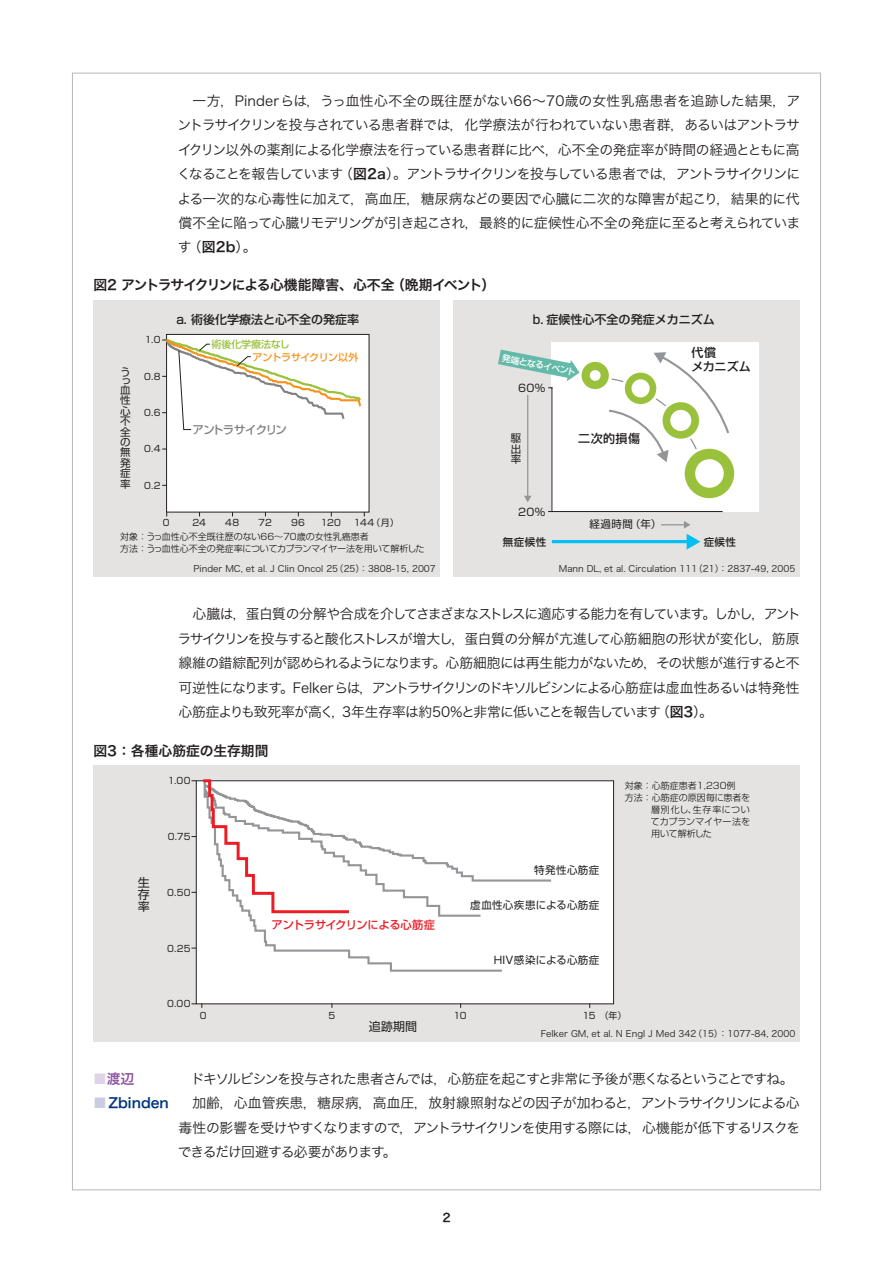
<style>
.page{position:relative;width:893px;height:1263px;background:#fff}
.page>*{position:absolute;margin:0;border:0;box-sizing:border-box;transform-origin:0 0}
.t1{font:13.8px/24.5px "Hira Kaku Pro W3 90 pv RKSJ H";letter-spacing:-.065em;color:#231f20;text-align:justify}
.t2{font:13.8px "Hira Kaku Pro W6 90 pv RKSJ H";letter-spacing:-.06em;color:#231f20}
.t3{font:13.8px "Hira Kaku Pro W6 90 pv RKSJ H";color:#231f20}
.t4{font:13.8px "Hira Kaku Pro W6 90 pv RKSJ H";color:#8e52a1}
.t5{font:12px/13.5px "Shin Go Pro Medium 90 pv RKSJ H";color:#231f20}
.t6{font:12px/12px "Shin Go Pro Regular 90 pv RKSJ H";color:#231f20;text-align:justify}
.t7{font:11.7px "Hira Kaku Pro W6 90 pv RKSJ H";color:#231f20}
.t8{font:11.4px "Shin Go Pro Medium 90 pv RKSJ H";letter-spacing:-.065em;color:#808284}
.t9{font:11.25px "Shin Go Pro Medium 90 pv RKSJ H";letter-spacing:-.025em;color:#ed1c24}
.t10{font:10.5px "Shin Go Pro Regular 90 pv RKSJ H";letter-spacing:.035em;color:#231f20}
.t11{font:10.5px/10.4px "Shin Go Pro Regular 90 pv RKSJ V";color:#231f20;text-align:justify}
.t12{font:10.5px "Shin Go Pro Medium 90 pv RKSJ H";letter-spacing:.04em;color:#231f20}
.t13{font:10.05px "Shin Go Pro Medium 90 pv RKSJ H";letter-spacing:-.04em;color:#f7931d}
.t14{font:10.05px "Shin Go Pro Medium 90 pv RKSJ H";letter-spacing:-.005em;color:#9ac13c}
.t15{font:9px "Hira Kaku Pro W3 90 pv RKSJ H";color:#231f20}
.t16{font:9px/12px "Shin Go Pro Light 90 pv RKSJ H";color:#050100}
.t17{font:9px "Shin Go regular 90 pv RKSJ H";letter-spacing:.025em;color:#231f20}
.t18{font:9px "Shin Go Pro Regular 90 pv RKSJ H";letter-spacing:.02em;color:#231f20}
.t19{font:9px "Shin Go Pro Light 90 pv RKSJ H";letter-spacing:.085em;color:#050100}
.t20{font:9px "Shin Go Pro Light 90 pv RKSJ H";letter-spacing:-.02em;color:#050100}
.t21{font:8.85px "Shin Go Pro Medium 90 pv RKSJ H";color:#fff}
.s1{font-family:"Hira Kaku Pro W6 90 pv RKSJ H"}
.s2{color:#dfd3e8}
.s3{font-family:"Hira Kaku Pro W6 90 pv RKSJ H";color:#8e52a1}
.s4{color:#cacce2}
.s5{font-family:"Hira Kaku Pro W6 90 pv RKSJ H";color:#00367b}
</style>
<div class="page">
<div style="left:93px;top:300px;width:347px;height:277px;background:#e5e3e2"></div>
<div style="left:166px;top:334px;width:203px;height:178px;background:#fff"></div>
<div style="left:166px;top:334px;width:203px;height:178px;border:1px solid #231f20"></div>
<svg style="left:162px;top:337px;width:199px;height:93px"></svg>
<div style="left:453px;top:300px;width:346px;height:277px;background:#e5e3e2"></div>
<div style="left:552px;top:342px;width:207px;height:170px;background:#fff"></div>
<hr style="left:552px;top:540px;width:137px;height:3px;background:#00c0f3">
<svg style="left:661px;top:521px;width:39px;height:29px"></svg>
<svg style="left:498px;top:342px;width:233px;height:170px"></svg>
<div style="left:93px;top:765px;width:706px;height:277px;background:#e5e3e2"></div>
<div style="left:196px;top:781px;width:417px;height:223px;background:#fff"></div>
<svg style="left:191px;top:1004px;width:11px;height:4px"></svg>
<svg style="left:248px;top:780px;width:305px;height:192px"></svg>
<svg style="left:202px;top:779px;width:148px;height:136px"></svg>
<p class="t1" style="left:177px;top:90px;width:624px">　一方，Pinderらは，うっ血性心不全の既往歴がない66～70歳の女性乳癌患者を追跡した結果，アントラサイクリンを投与されている患者群では，化学療法が行われていない患者群，あるいはアントラサイクリン以外の薬剤による化学療法を行っている患者群に比べ，心不全の発症率が時間の経過とともに高くなることを報告しています（<span class="s1">図2a</span>）。アントラサイクリンを投与している患者では，アントラサイクリンによる一次的な心毒性に加えて，高血圧，糖尿病などの要因で心臓に二次的な障害が起こり，結果的に代償不全に陥って心臓リモデリングが引き起こされ，最終的に症候性心不全の発症に至ると考えられています（<span class="s1">図2b</span>）。</p>
<p class="t2" style="left:93px;top:279px;width:403px">図2 アントラサイクリンによる心機能障害、心不全（晩期イベント）</p>
<p class="t11" style="left:120px;top:369px;width:12px;line-height:9px;text-align:left">うっ血</p>
<p class="t11" style="left:120px;top:397px;width:12px">性心不全の無発症率</p>
<p class="t17" style="left:145px;top:337px;width:17px">1.0</p>
<p class="t17" style="left:144px;top:373px;width:18px">0.8</p>
<p class="t17" style="left:144px;top:409px;width:18px">0.6</p>
<p class="t17" style="left:144px;top:446px;width:18px">0.4</p>
<p class="t17" style="left:144px;top:482px;width:18px">0.2</p>
<p class="t5" style="left:176px;top:314px;width:184px">a. 術後化学療法と心不全の発症率</p>
<p class="t14" style="left:211px;top:340px;width:80px">術後化学療法なし</p>
<p class="t13" style="left:252px;top:353px;width:108px">アントラサイクリン以外</p>
<p class="t8" style="left:192px;top:425px;width:96px">アントラサイクリン</p>
<p class="t17" style="left:163px;top:520px;width:8px">0</p>
<p class="t17" style="left:192px;top:520px;width:15px">24</p>
<p class="t17" style="left:225px;top:520px;width:16px">48</p>
<p class="t17" style="left:258px;top:520px;width:15px">72</p>
<p class="t17" style="left:291px;top:520px;width:15px">96</p>
<p class="t17" style="left:321px;top:520px;width:22px">120</p>
<p class="t17" style="left:354px;top:520px;width:47px">144（月）</p>
<p class="t16" style="left:120px;top:532px;width:306px">対象：うっ血性心不全既往歴のない66～70歳の女性乳癌患者<br>方法：うっ血性心不全の発症率についてカプランマイヤー法を用いて解析した</p>
<p class="t5" style="left:533px;top:314px;width:183px">b. 症候性心不全の発症メカニズム</p>
<p class="t21" style="left:503px;top:354px;width:76px;rotate:11deg">発端となるイベント</p>
<p class="t10" style="left:518px;top:384px;width:29px">60％</p>
<p class="t11" style="left:511px;top:435px;width:12px">駆出率</p>
<p class="t10" style="left:518px;top:508px;width:29px">20％</p>
<p class="t5" style="left:578px;top:434px;width:63px">二次的損傷</p>
<p class="t10" style="left:589px;top:520px;width:73px">経過時間（年）</p>
<p class="t5" style="left:691px;top:348px;width:61px">代償<br>メカニズム</p>
<p class="t12" style="left:503px;top:538px;width:45px">無症候性</p>
<p class="t12" style="left:703px;top:538px;width:34px">症候性</p>
<p class="t15" style="left:194px;top:565px;width:244px">Pinder MC, et al. J Clin Oncol 25（25）：3808-15, 2007</p>
<p class="t15" style="left:559px;top:565px;width:238px">Mann DL, et al. Circulation 111（21）：2837-49, 2005</p>
<p class="t1" style="left:177px;top:604px;width:625px">　心臓は，蛋白質の分解や合成を介してさまざまなストレスに適応する能力を有しています。しかし，アントラサイクリンを投与すると酸化ストレスが増大し，蛋白質の分解が亢進して心筋細胞の形状が変化し，筋原線維の錯綜配列が認められるようになります。心筋細胞には再生能力がないため，その状態が進行すると不可逆性になります。Felkerらは，アントラサイクリンのドキソルビシンによる心筋症は虚血性あるいは特発性心筋症よりも致死率が高く，3年生存率は約50％と非常に低いことを報告しています（<span class="s1">図3</span>）。</p>
<p class="t3" style="left:93px;top:745px;width:177px">図3：各種心筋症の生存期間</p>
<p class="t18" style="left:168px;top:778px;width:24px">1.00</p>
<p class="t6" style="left:138px;top:878px;width:13px">生存率</p>
<p class="t18" style="left:168px;top:833px;width:24px">0.75</p>
<p class="t18" style="left:167px;top:889px;width:25px">0.50</p>
<p class="t18" style="left:167px;top:945px;width:25px">0.25</p>
<p class="t18" style="left:167px;top:1001px;width:25px">0.00</p>
<p class="t9" style="left:271px;top:921px;width:165px">アントラサイクリンによる心筋症</p>
<p class="t10" style="left:534px;top:866px;width:67px">特発性心筋症</p>
<p class="t10" style="left:470px;top:901px;width:131px">虚血性心疾患による心筋症</p>
<p class="t10" style="left:493px;top:956px;width:107px">HIV感染による心筋症</p>
<p class="t16" style="left:624px;top:781px;width:112px">対象：心筋症患者1,230例</p>
<p class="t16" style="left:624px;top:793px;width:127px">方法：心筋症の原因毎に患者を</p>
<p class="t19" style="left:651px;top:806px;width:100px">層別化し、生存率につい</p>
<p class="t16" style="left:651px;top:817px;width:101px">てカプランマイヤー法を</p>
<p class="t20" style="left:651px;top:830px;width:62px">用いて解析した</p>
<p class="t18" style="left:200px;top:1012px;width:8px">0</p>
<p class="t18" style="left:328px;top:1012px;width:8px">5</p>
<p class="t18" style="left:453px;top:1012px;width:15px">10</p>
<p class="t18" style="left:582px;top:1012px;width:45px">15 （年）</p>
<p class="t6" style="left:369px;top:1022px;width:50px">追跡期間</p>
<p class="t15" style="left:540px;top:1030px;width:256px">Felker GM, et al. N Engl J Med 342（15）：1077-84, 2000</p>
<p class="t4" style="left:93px;top:1073px;width:43px"><span class="s2">■</span>渡辺</p>
<p class="t1" style="left:178px;top:1068px;width:616px"><span class="s3">　</span>ドキソルビシンを投与された患者さんでは，心筋症を起こすと非常に予後が悪くなるということですね。</p>
<p class="t1" style="left:178px;top:1093px;width:624px;text-indent:-85px"><span class="s4">■</span><span class="s5">Zbinden</span> 　加齢，心血管疾患，糖尿病，高血圧，放射線照射などの因子が加わると，アントラサイクリンによる心毒性の影響を受けやすくなりますので，アントラサイクリンを使用する際には，心機能が低下するリスクをできるだけ回避する必要があります。</p>
<p class="t7" style="left:442px;top:1213px;width:10px">2</p>
</div>
